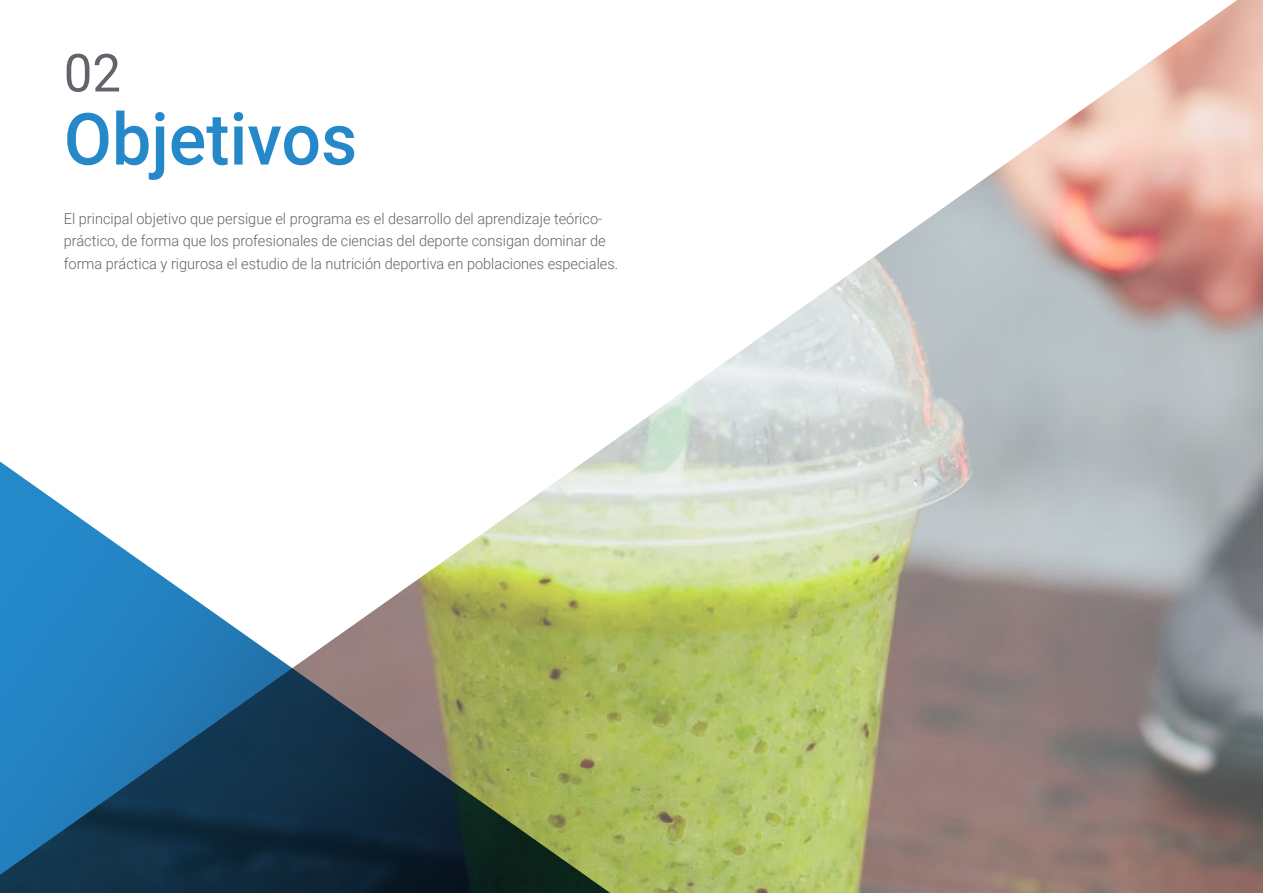
<style>
.page{position:relative;width:1263px;height:893px;background:#fff}
.page>*{position:absolute;margin:0;border:0;box-sizing:border-box;transform-origin:0 0}
.t1{font:500 72px "Roboto";color:#2488c9}
.t2{font:52.5px "Roboto";color:#61646a}
.t3{font:300 15px/22.5px "Roboto";color:#61646a}
</style>
<div class="page">
<img style="left:607px;top:0;width:656px;height:893px">
<svg style="left:0;top:446px;width:640px;height:447px"></svg>
<h2 class="t2" style="left:64px;top:36px;width:59px">02</h2>
<h1 class="t1" style="left:64px;top:89px;width:295px">Objetivos</h1>
<p class="t3" style="left:64px;top:207px;width:556px">El principal objetivo que persigue el programa es el desarrollo del aprendizaje teórico&shy;práctico, de forma que los profesionales de ciencias del deporte consigan dominar de forma práctica y rigurosa el estudio de la nutrición deportiva en poblaciones especiales.</p>
</div>
